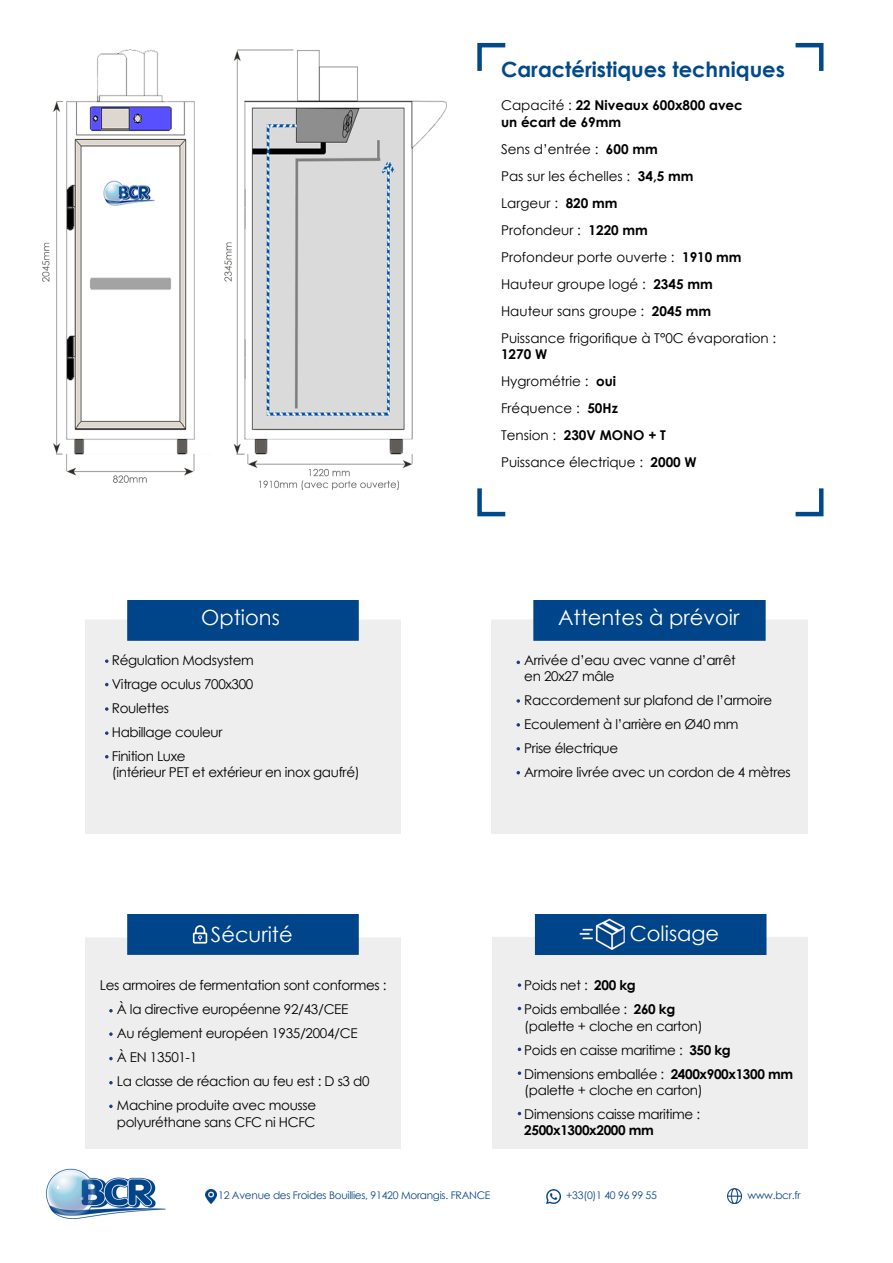
<style>
.page{position:relative;width:893px;height:1263px;background:#fff}
.page>*{position:absolute;margin:0;border:0;box-sizing:border-box;transform-origin:0 0}
.t1{font:21px "Century Gothic";color:#fff}
.t2{font:700 21px "Century Gothic";color:#02498b}
.t3{font:13.5px/24px "Century Gothic";letter-spacing:-.025em;color:#000}
.t4{font:13.5px/27px "Century Gothic";color:#000}
.t5{font:700 13.5px/16.2px "Century Gothic";color:#000}
.t6{font:700 13.5px "Century Gothic";letter-spacing:-.025em;color:#000}
.t7{font:10.5px "Century Gothic";letter-spacing:-.025em;color:#0b4789}
.s1{font-weight:400}
.s2{font-weight:700}
</style>
<div class="page">
<img style="left:493px;top:915px;width:315px;height:233px">
<img style="left:85px;top:914px;width:315px;height:234px">
<img style="left:85px;top:600px;width:315px;height:233px">
<img style="left:492px;top:600px;width:315px;height:233px">
<svg style="left:477px;top:42px;width:29px;height:29px"></svg>
<svg style="left:795px;top:488px;width:29px;height:29px"></svg>
<svg style="left:795px;top:42px;width:29px;height:29px"></svg>
<svg style="left:477px;top:488px;width:29px;height:29px"></svg>
<img style="left:45px;top:1168px;width:121px;height:52px">
<img style="left:206px;top:1189px;width:11px;height:14px">
<img style="left:727px;top:1189px;width:14px;height:14px">
<img style="left:547px;top:1189px;width:14px;height:14px">
<svg style="left:105px;top:659px;width:4px;height:4px"></svg>
<svg style="left:516px;top:661px;width:4px;height:3px"></svg>
<svg style="left:516px;top:699px;width:4px;height:4px"></svg>
<svg style="left:516px;top:723px;width:4px;height:4px"></svg>
<svg style="left:516px;top:747px;width:4px;height:3px"></svg>
<svg style="left:516px;top:771px;width:4px;height:3px"></svg>
<svg style="left:105px;top:683px;width:4px;height:3px"></svg>
<svg style="left:105px;top:707px;width:4px;height:4px"></svg>
<svg style="left:105px;top:731px;width:4px;height:4px"></svg>
<svg style="left:105px;top:755px;width:4px;height:3px"></svg>
<svg style="left:109px;top:1009px;width:4px;height:3px"></svg>
<svg style="left:109px;top:1032px;width:4px;height:4px"></svg>
<svg style="left:109px;top:1057px;width:4px;height:3px"></svg>
<svg style="left:109px;top:1081px;width:4px;height:3px"></svg>
<svg style="left:109px;top:1104px;width:4px;height:4px"></svg>
<svg style="left:518px;top:983px;width:3px;height:4px"></svg>
<svg style="left:518px;top:1047px;width:3px;height:4px"></svg>
<svg style="left:518px;top:1071px;width:3px;height:4px"></svg>
<img style="left:43px;top:49px;width:403px;height:440px">
<h1 class="t2" style="left:501px;top:54px;width:285px">Caractéristiques techniques</h1>
<p class="t5" style="left:501px;top:97px;width:243px"><span class="s1">Capacité :</span> 22 Niveaux 600x800 avec un écart de 69mm</p>
<p class="t4" style="left:501px;top:135px;width:277px">Sens d’entrée : <span class="s2">600 mm<br></span>Pas sur les échelles : <span class="s2">34,5 mm<br></span>Largeur : <span class="s2">820 mm<br></span>Profondeur : <span class="s2">1220 mm<br></span>Profondeur porte ouverte : <span class="s2">1910 mm<br></span>Hauteur groupe logé : <span class="s2">2345 mm<br></span>Hauteur sans groupe : <span class="s2">2045 mm<br></span>Puissance frigorifique à T°0C évaporation :</p>
<p class="t4" style="left:501px;top:340px;width:197px"><span class="s2">1270 W<br></span>Hygrométrie : <span class="s2">oui<br></span>Fréquence : <span class="s2">50Hz<br></span>Tension : <span class="s2">230V MONO + T<br></span>Puissance électrique : <span class="s2">2000 W</span></p>
<h1 class="t1" style="left:201px;top:602px;width:80px">Options</h1>
<h1 class="t1" style="left:558px;top:602px;width:183px">Attentes à prévoir</h1>
<p class="t3" style="left:112px;top:648px;width:144px">Régulation Modsystem<br>Vitrage oculus 700x300<br>Roulettes<br>Habillage couleur<br>Finition Luxe</p>
<p class="t3" style="left:112px;top:760px;width:249px">(intérieur PET et extérieur en inox gaufré)</p>
<p class="t3" style="left:524px;top:652px;width:213px;line-height:16.2px">Arrivée d’eau avec vanne d’arrêt en 20x27 mâle</p>
<p class="t3" style="left:524px;top:688px;width:268px">Raccordement sur plafond de l’armoire<br>Ecoulement à l’arrière en Ø40 mm<br>Prise électrique<br>Armoire livrée avec un cordon de 4 mètres</p>
<h1 class="t1" style="left:211px;top:920px;width:83px">Sécurité</h1>
<h1 class="t1" style="left:630px;top:918px;width:91px">Colisage</h1>
<p class="t3" style="left:117px;top:973px;width:271px;text-indent:-17px">Les armoires de fermentation sont conformes :<br>À la directive européenne 92/43/CEE<br>Au réglement européen 1935/2004/CE<br>À EN 13501-1<br>La classe de réaction au feu est : D s3 d0<br>Machine produite avec mousse</p>
<p class="t3" style="left:117px;top:1109px;width:200px">polyuréthane sans CFC ni HCFC</p>
<p class="t3" style="left:524px;top:973px;width:152px">Poids net : <span class="s2">200 kg<br></span>Poids emballée : <span class="s2">260 kg</span></p>
<p class="t3" style="left:524px;top:1013px;width:270px">(palette + cloche en carton)<br>Poids en caisse maritime : <span class="s2">350 kg<br></span>Dimensions emballée : <span class="s2">2400x900x1300 mm</span></p>
<p class="t3" style="left:524px;top:1078px;width:180px">(palette + cloche en carton)<br>Dimensions caisse maritime :</p>
<p class="t6" style="left:524px;top:1120px;width:131px">2500x1300x2000 mm</p>
<p class="t7" style="left:218px;top:1188px;width:274px">12 Avenue des Froides Bouillies, 91420 Morangis. FRANCE</p>
<p class="t7" style="left:566px;top:1188px;width:92px">+33(0)1 40 96 99 55</p>
<p class="t7" style="left:747px;top:1188px;width:55px">www.bcr.fr</p>
</div>
